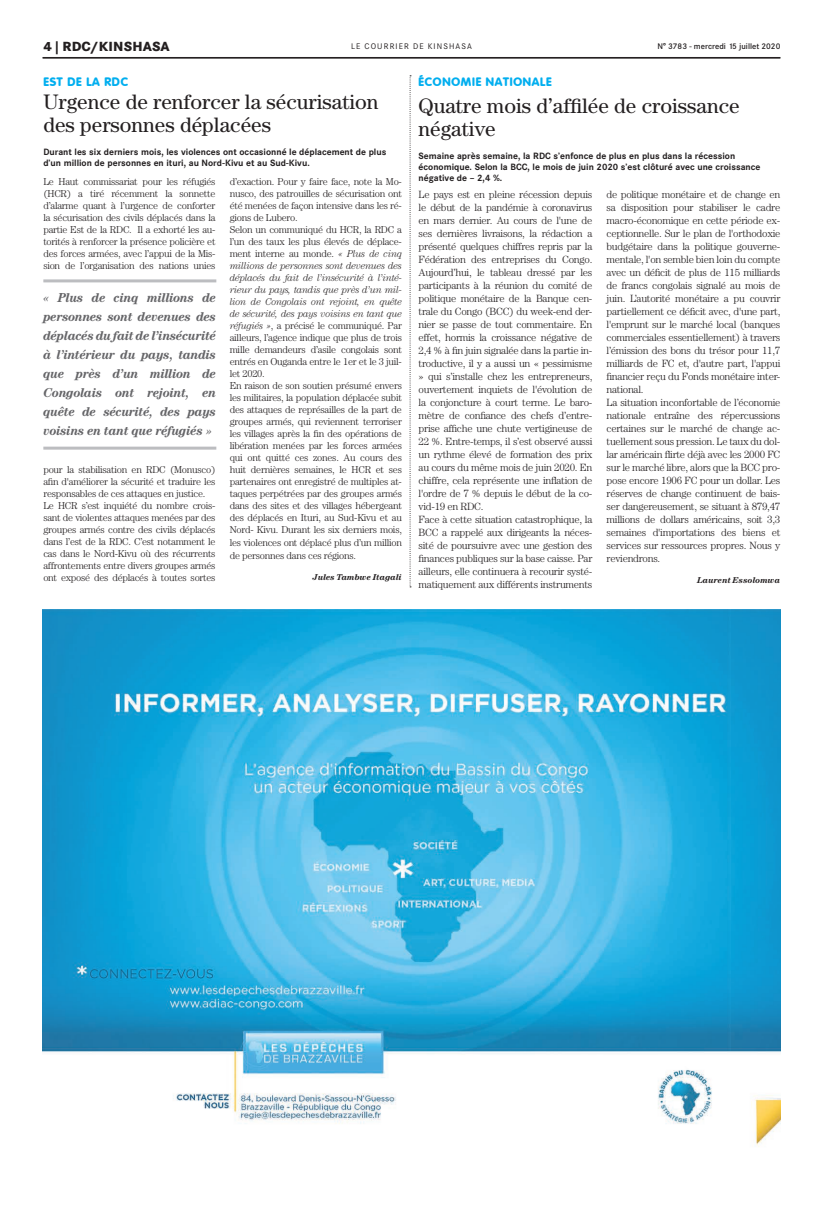
<style>
.page{position:relative;width:823px;height:1205px;background:#fff}
.page>*{position:absolute;margin:0;border:0;box-sizing:border-box;transform-origin:0 0}
.t1{font:21px/23px "Century";color:#231f20}
.t2{font:italic 700 13px/19px "Century";letter-spacing:-.025em;color:#656568;text-align:justify;scale:.95 1}
.t3{font:800 13px "Corporate SBQ";letter-spacing:.01em;color:#231f20}
.t4{font:800 12px "Corporate Rounded";letter-spacing:.06em;color:#00aeef}
.t5{font:300 10.5px/13px "Century";letter-spacing:-.025em;color:#231f20}
.t6{font:300 10px/12px "Century";letter-spacing:-.025em;color:#231f20}
.t7{font:700 9px/11px "Corporate SBQ";color:#231f20}
.t8{font:italic 700 8.5px "Century";color:#231f20}
.t9{font:500 8px "Corporate SBQ";color:#231f20}
.t10{font:8px "Corporate SBQ";letter-spacing:.14em;color:#231f20}
.s1{font-style:italic}
</style>
<div class="page">
<hr style="left:43px;top:57px;width:737px;height:1px;background:#231f20">
<hr style="left:43px;top:58px;width:737px;height:1px;background:#231f20">
<hr style="left:43px;top:279px;width:173px;height:3px;background:#bcbdc0">
<hr style="left:43px;top:447px;width:173px;height:3px;background:#bcbdc0">
<svg style="left:409px;top:75px;width:2px;height:512px"></svg>
<img style="left:43px;top:609px;width:737px;height:538px">
<p class="t3" style="left:43px;top:38px;width:128px">4 | RDC/KINSHASA</p>
<p class="t10" style="left:351px;top:42px;width:122px">LE COURRIER DE KINSHASA</p>
<p class="t9" style="left:657px;top:42px;width:124px">N° 3783 - mercredi 15 juillet 2020</p>
<p class="t4" style="left:43px;top:75px;width:86px">EST DE LA RDC</p>
<h1 class="t1" style="left:43px;top:90px;width:336px">Urgence de renforcer la sécurisation des personnes déplacées</h1>
<p class="t7" style="left:43px;top:146px;width:344px">Durant les six derniers mois, les violences ont occasionné le déplacement de plus d’un million de personnes en ituri, au Nord-Kivu et au Sud-Kivu.</p>
<p class="t6" style="left:43px;top:176px;width:174px;text-align:justify">Le Haut commissariat pour les réfugiés (HCR) a tiré récemment la sonnette d’alarme quant à l’urgence de conforter la sécurisation des civils déplacés dans la partie Est de la RDC. Il a exhorté les au&shy;torités à renforcer la présence policière et des forces armées, avec l’appui de la Mis&shy;sion de l’organisation des nations unies</p>
<p class="t2" style="left:43px;top:288px;width:183px">« Plus de cinq millions de personnes sont devenues des déplacés du fait de l’insécurité à l’intérieur du pays, tandis que près d’un million de Congolais ont rejoint, en quête de sécurité, des pays voisins en tant que réfugiés »</p>
<p class="t6" style="left:43px;top:464px;width:174px">pour la stabilisation en RDC (Monusco) afin d'améliorer la sécurité et traduire les responsables de ces attaques en justice.<br>Le HCR s’est inquiété du nombre crois&shy;sant de violentes attaques menées par des groupes armés contre des civils déplacés dans l’est de la RDC. C’est notamment le cas dans le Nord-Kivu où des récurrents affrontements entre divers groupes armés ont exposé des déplacés à toutes sortes</p>
<p class="t6" style="left:229px;top:176px;width:174px">d’exaction. Pour y faire face, note la Mo&shy;nusco, des patrouilles de sécurisation ont été menées de façon intensive dans les ré&shy;gions de Lubero.<br>Selon un communiqué du HCR, la RDC a l’un des taux les plus élevés de déplace&shy;ment interne au monde. <span class="s1">« Plus de cinq millions de personnes sont devenues des déplacés du fait de l’insécurité à l’inté&shy;rieur du pays, tandis que près d’un mil&shy;lion de Congolais ont rejoint, en quête de sécurité, des pays voisins en tant que réfugiés »</span>, a précisé le communiqué. Par ailleurs, l’agence indique que plus de trois mille demandeurs d’asile congolais sont entrés en Ouganda entre le 1er et le 3 juil&shy;let 2020.<br>En raison de son soutien présumé envers les militaires, la population déplacée subit des attaques de représailles de la part de groupes armés, qui reviennent terroriser les villages après la fin des opérations de libération menées par les forces armées qui ont quitté ces zones. Au cours des huit dernières semaines, le HCR et ses partenaires ont enregistré de multiples at&shy;taques perpétrées par des groupes armés dans des sites et des villages hébergeant des déplacés en Ituri, au Sud-Kivu et au Nord- Kivu. Durant les six derniers mois,</p>
<p class="t6" style="left:229px;top:536px;width:173px;line-height:13px">les violences ont déplacé plus d’un million de personnes dans ces régions.</p>
<p class="t8" style="left:312px;top:572px;width:91px">Jules Tambwe Itagali</p>
<p class="t4" style="left:418px;top:75px;width:134px">ÉCONOMIE NATIONALE</p>
<h1 class="t1" style="left:418px;top:94px;width:322px">Quatre mois d’affilée de croissance négative</h1>
<p class="t7" style="left:418px;top:150px;width:343px">Semaine après semaine, la RDC s’enfonce de plus en plus dans la récession économique. Selon la BCC, le mois de juin 2020 s’est clôturé avec une croissance négative de – 2,4 %.</p>
<p class="t5" style="left:418px;top:188px;width:175px">Le pays est en pleine récession depuis le début de la pandémie à coronavirus en mars dernier. Au cours de l'une de ses dernières livraisons, la rédaction a présenté quelques chiffres repris par la Fédération des entreprises du Congo.<br>Aujourd’hui, le tableau dressé par les participants à la réunion du comité de politique monétaire de la Banque cen&shy;trale du Congo (BCC) du week-end der&shy;nier se passe de tout commentaire. En effet, hormis la croissance négative de 2,4 % à fin juin signalée dans la partie in&shy;troductive, il y a aussi un « pessimisme » qui s’installe chez les entrepreneurs, ouvertement inquiets de l'évolution de la conjoncture à court terme. Le baro&shy;mètre de confiance des chefs d’entre&shy;prise affiche une chute vertigineuse de 22 %. Entre-temps, il s’est observé aussi un rythme élevé de formation des prix au cours du même mois de juin 2020. En chiffre, cela représente une inflation de l'ordre de 7 % depuis le début de la co&shy;vid-19 en RDC.<br>Face à cette situation catastrophique, la BCC a rappelé aux dirigeants la néces&shy;sité de poursuivre avec une gestion des finances publiques sur la base caisse. Par ailleurs, elle continuera à recourir systé&shy;matiquement aux différents instruments</p>
<p class="t5" style="left:606px;top:188px;width:175px">de politique monétaire et de change en sa disposition pour stabiliser le cadre macro-économique en cette période ex&shy;ceptionnelle. Sur le plan de l'orthodoxie budgétaire dans la politique gouverne&shy;mentale, l'on semble bien loin du compte avec un déficit de plus de 115 milliards de francs congolais signalé au mois de juin. L’autorité monétaire a pu couvrir partiellement ce déficit avec, d'une part, l'emprunt sur le marché local (banques commerciales essentiellement) à travers l’émission des bons du trésor pour 11,7 milliards de FC et, d'autre part, l'appui financier reçu du Fonds monétaire inter&shy;national.<br>La situation inconfortable de l’économie nationale entraîne des répercussions certaines sur le marché de change ac&shy;tuellement sous pression. Le taux du dol&shy;lar américain flirte déjà avec les 2000 FC sur le marché libre, alors que la BCC pro&shy;pose encore 1906 FC pour un dollar. Les réserves de change continuent de bais&shy;ser dangereusement, se situant à 879,47 millions de dollars américains, soit 3,3 semaines d'importations des biens et services sur ressources propres. Nous y reviendrons.</p>
<p class="t8" style="left:696px;top:575px;width:85px">Laurent Essolomwa</p>
</div>
